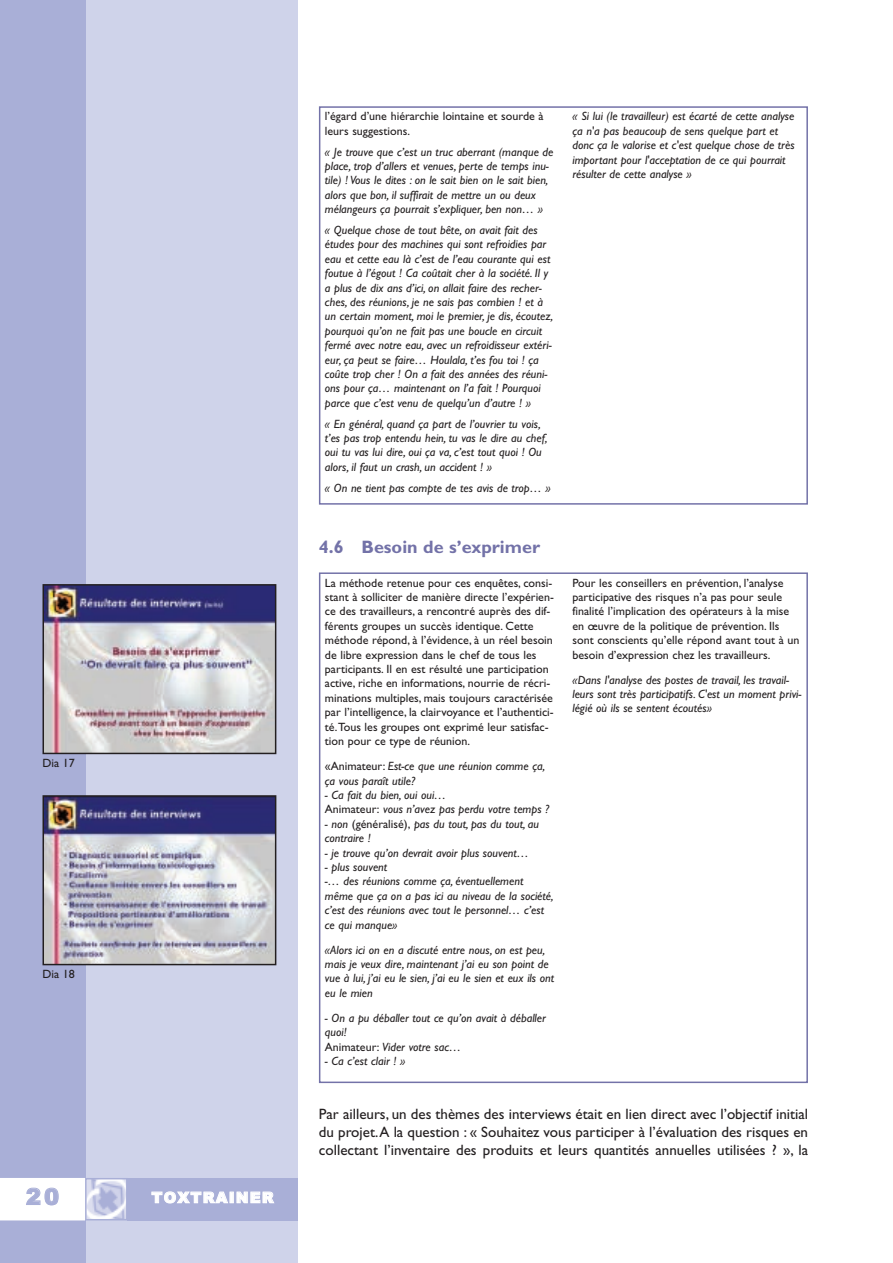
<style>
.page{position:relative;width:893px;height:1263px;background:#fff}
.page>*{position:absolute;margin:0;border:0;box-sizing:border-box;transform-origin:0 0}
.t1{font:900 22.5px "Arial";color:#a9afd7}
.t2{font:700 18px "Gill Sans";color:#7372a8}
.t3{font:15px/18px "Gill Sans";color:#231f20;text-align:justify}
.t4{font:900 15px "Arial";letter-spacing:.09em;color:#fff}
.t5{font:italic 12px/14.4px "Gill Sans";color:#231f20}
.t6{font:12px/14.4px "Gill Sans";color:#231f20}
.s1{font-style:normal}
</style>
<div class="page">
<div style="left:0;top:0;width:298px;height:1263px;background:#cfd3ea"></div>
<div style="left:0;top:0;width:85px;height:1263px;background:#a9afd7"></div>
<img style="left:88px;top:1181px;width:37px;height:36px">
<div style="left:85px;top:1178px;width:43px;height:42px;border:2px solid #a9afd7"></div>
<div style="left:128px;top:1178px;width:170px;height:42px;background:#a9afd7"></div>
<div style="left:1px;top:1179px;width:83px;height:41px;background:#fff"></div>
<div style="left:0;top:1178px;width:85px;height:42px;border:2px solid #fff"></div>
<div style="left:319px;top:572px;width:489px;height:511px;border:2px solid #7372a8"></div>
<img style="left:46px;top:798px;width:227px;height:164px">
<div style="left:43px;top:795px;width:233px;height:170px;border:2px solid #231f20"></div>
<img style="left:46px;top:587px;width:227px;height:164px">
<div style="left:43px;top:584px;width:233px;height:170px;border:2px solid #231f20"></div>
<div style="left:319px;top:106px;width:489px;height:399px;border:2px solid #7372a8"></div>
<p class="t6" style="left:43px;top:756px;width:34px">Dia 17</p>
<p class="t6" style="left:43px;top:968px;width:34px">Dia 18</p>
<h1 class="t1" style="left:26px;top:1183px;width:35px">20</h1>
<p class="t4" style="left:152px;top:1189px;width:124px">TOXTRAINER</p>
<p class="t6" style="left:325px;top:110px;width:220px">l’égard d’une hiérarchie lointaine et sourde à leurs suggestions.</p>
<p class="t5" style="left:325px;top:146px;width:230px">« Je trouve que c’est un truc aberrant (manque de place, trop d’allers et venues, perte de temps inu&shy;tile) ! Vous le dites : on le sait bien on le sait bien, alors que bon, il suffirait de mettre un ou deux mélangeurs ça pourrait s’expliquer, ben non… »</p>
<p class="t5" style="left:325px;top:224px;width:230px">« Quelque chose de tout bête, on avait fait des études pour des machines qui sont refroidies par eau et cette eau là c’est de l’eau courante qui est foutue à l’égout ! Ca coûtait cher à la société. Il y a plus de dix ans d’ici, on allait faire des recher&shy;ches, des réunions, je ne sais pas combien ! et à un certain moment, moi le premier, je dis, écoutez, pourquoi qu’on ne fait pas une boucle en circuit fermé avec notre eau, avec un refroidisseur extéri&shy;eur, ça peut se faire… Houlala, t’es fou toi ! ça coûte trop cher ! On a fait des années des réuni&shy;ons pour ça… maintenant on l’a fait ! Pourquoi parce que c’est venu de quelqu’un d’autre ! »</p>
<p class="t5" style="left:325px;top:417px;width:224px">« En général, quand ça part de l’ouvrier tu vois, t’es pas trop entendu hein, tu vas le dire au chef, oui tu vas lui dire, oui ça va, c’est tout quoi ! Ou alors, il faut un crash, un accident ! »</p>
<p class="t5" style="left:325px;top:481px;width:227px">« On ne tient pas compte de tes avis de trop… »</p>
<p class="t5" style="left:572px;top:110px;width:224px">« Si lui (le travailleur) est écarté de cette analyse ça n'a pas beaucoup de sens quelque part et donc ça le valorise et c'est quelque chose de très important pour l'acceptation de ce qui pourrait résulter de cette analyse »</p>
<h2 class="t2" style="left:319px;top:540px;width:223px">4.6 Besoin de s’exprimer</h2>
<p class="t6" style="left:325px;top:576px;width:230px">La méthode retenue pour ces enquêtes, consi&shy;stant à solliciter de manière directe l’expérien&shy;ce des travailleurs, a rencontré auprès des dif&shy;férents groupes un succès identique. Cette méthode répond, à l’évidence, à un réel besoin de libre expression dans le chef de tous les participants. Il en est résulté une participation active, riche en informations, nourrie de récri&shy;minations multiples, mais toujours caractérisée par l’intelligence, la clairvoyance et l’authentici&shy;té.Tous les groupes ont exprimé leur satisfac&shy;tion pour ce type de réunion.</p>
<p class="t5" style="left:325px;top:760px;width:222px"><span class="s1">«Animateur:</span> Est-ce que une réunion comme ça, ça vous paraît utile?</p>
<p class="t5" style="left:325px;top:789px;width:226px">- Ca fait du bien, oui oui…<br><span class="s1">Animateur:</span> vous n’avez pas perdu votre temps ?</p>
<p class="t5" style="left:325px;top:817px;width:216px">- non <span class="s1">(généralisé),</span> pas du tout, pas du tout, au contraire !</p>
<p class="t5" style="left:325px;top:846px;width:206px">- je trouve qu’on devrait avoir plus souvent…</p>
<p class="t5" style="left:325px;top:861px;width:230px">- plus souvent<br>-… des réunions comme ça, éventuellement même que ça on a pas ici au niveau de la société, c’est des réunions avec tout le personnel… c’est ce qui manque»</p>
<p class="t5" style="left:325px;top:943px;width:231px">«Alors ici on en a discuté entre nous, on est peu, mais je veux dire, maintenant j’ai eu son point de vue à lui, j’ai eu le sien, j’ai eu le sien et eux ils ont eu le mien</p>
<p class="t5" style="left:325px;top:1012px;width:222px">- On a pu déballer tout ce qu’on avait à déballer quoi!<br><span class="s1">Animateur:</span> Vider votre sac…</p>
<p class="t5" style="left:325px;top:1055px;width:82px">- Ca c’est clair ! »</p>
<p class="t6" style="left:572px;top:576px;width:229px">Pour les conseillers en prévention, l’analyse participative des risques n’a pas pour seule finalité l’implication des opérateurs à la mise en œuvre de la politique de prévention. Ils sont conscients qu’elle répond avant tout à un besoin d’expression chez les travailleurs.</p>
<p class="t5" style="left:572px;top:673px;width:231px">«Dans l'analyse des postes de travail, les travail&shy;leurs sont très participatifs. C'est un moment privi&shy;légié où ils se sentent écoutés»</p>
<p class="t3" style="left:319px;top:1106px;width:491px">Par ailleurs, un des thèmes des interviews était en lien direct avec l’objectif initial du projet.A la question : « Souhaitez vous participer à l’évaluation des risques en collectant l’inventaire des produits et leurs quantités annuelles utilisées ? », la</p>
</div>
